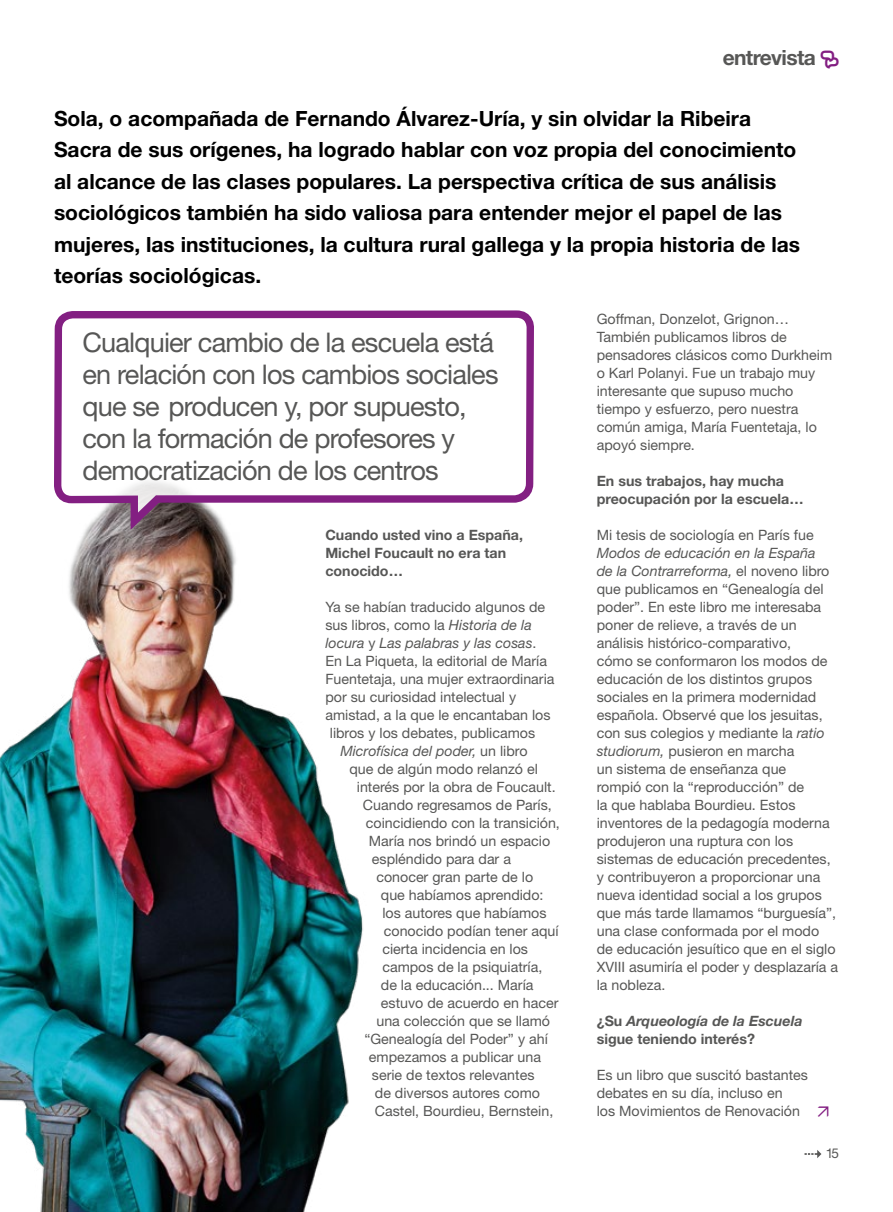
<style>
.page{position:relative;width:893px;height:1212px;background:#fff}
.page>*{position:absolute;margin:0;border:0;box-sizing:border-box;transform-origin:0 0}
.t1{font:27.15px/32px "Helvetica Neue LT Std";letter-spacing:-.03em;color:#575756}
.t2{font:700 21px/31.5px "Helvetica Neue LT Std";color:#000}
.t3{font:700 21px "Helvetica Neue LT Std";letter-spacing:-.03em;color:#575756}
.t4{font:14.25px/18px "Helvetica Neue LT Std";color:#575756}
.t5{font:700 14.25px/18px "Helvetica Neue LT Std";color:#575756}
.t6{font:italic 14.25px "Helvetica Neue LT Std";color:#575756}
.t7{font:13.5px "Helvetica Neue LT Std";color:#575756}
.s1{font-family:"Iconic Fill";font-weight:400;font-size:18px;color:#831f82}
.s2{font-style:italic}
.s3{font-style:normal}
</style>
<div class="page">
<svg style="left:804px;top:1150px;width:17px;height:8px"></svg>
<img style="left:0;top:538px;width:363px;height:674px">
<svg style="left:54px;top:310px;width:480px;height:228px"></svg>
<h2 class="t3" style="left:723px;top:44px;width:118px">entrevista <span class="s1">¼</span></h2>
<p class="t2" style="left:54px;top:102px;width:748px">Sola, o acompañada de Fernando Álvarez-Uría, y sin olvidar la Ribeira Sacra de sus orígenes, ha logrado hablar con voz propia del conocimiento al alcance de las clases populares. La perspectiva crítica de sus análisis sociológicos también ha sido valiosa para entender mejor el papel de las mujeres, las instituciones, la cultura rural gallega y la propia historia de las teorías sociológicas.</p>
<h1 class="t1" style="left:82px;top:326px;width:418px">Cualquier cambio de la escuela está en relación con los cambios sociales que se producen y, por supuesto, con la formación de profesores y democratización de los centros</h1>
<p class="t5" style="left:325px;top:526px;width:199px">Cuando usted vino a España,<br>Michel Foucault no era tan conocido…</p>
<p class="t4" style="left:325px;top:598px;width:221px">Ya se habían traducido algunos de</p>
<p class="t4" style="left:325px;top:616px;width:208px">sus libros, como la <span class="s2">Historia de la</span></p>
<p class="t6" style="left:325px;top:634px;width:213px">locura <span class="s3">y</span> Las palabras y las cosas<span class="s3">.</span></p>
<p class="t4" style="left:325px;top:652px;width:223px">En La Piqueta, la editorial de María</p>
<p class="t4" style="left:325px;top:670px;width:231px">Fuentetaja, una mujer extraordinaria</p>
<p class="t4" style="left:325px;top:688px;width:192px">por su curiosidad intelectual y</p>
<p class="t4" style="left:325px;top:706px;width:227px">amistad, a la que le encantaban los</p>
<p class="t4" style="left:330px;top:724px;width:207px">libros y los debates, publicamos</p>
<p class="t6" style="left:340px;top:742px;width:189px">Microfísica del poder, <span class="s3">un libro</span></p>
<p class="t4" style="left:349px;top:760px;width:190px">que de algún modo relanzó el</p>
<p class="t4" style="left:357px;top:778px;width:200px">interés por la obra de Foucault.</p>
<p class="t4" style="left:363px;top:796px;width:190px">Cuando regresamos de París,</p>
<p class="t4" style="left:366px;top:814px;width:195px">coincidiendo con la transición,</p>
<p class="t4" style="left:369px;top:832px;width:183px">María nos brindó un espacio</p>
<p class="t4" style="left:372px;top:850px;width:141px">espléndido para dar a</p>
<p class="t4" style="left:376px;top:868px;width:158px">conocer gran parte de lo</p>
<p class="t4" style="left:381px;top:886px;width:164px">que habíamos aprendido:</p>
<p class="t4" style="left:382px;top:904px;width:166px">los autores que habíamos</p>
<p class="t4" style="left:384px;top:922px;width:176px">conocido podían tener aquí</p>
<p class="t4" style="left:382px;top:940px;width:147px">cierta incidencia en los</p>
<p class="t4" style="left:382px;top:958px;width:161px">campos de la psiquiatría,</p>
<p class="t4" style="left:381px;top:976px;width:154px">de la educación... María</p>
<p class="t4" style="left:381px;top:994px;width:179px">estuvo de acuerdo en hacer</p>
<p class="t4" style="left:376px;top:1012px;width:175px">una colección que se llamó</p>
<p class="t4" style="left:364px;top:1030px;width:185px">“Genealogía del Poder” y ahí</p>
<p class="t4" style="left:369px;top:1048px;width:174px">empezamos a publicar una</p>
<p class="t4" style="left:372px;top:1066px;width:164px">serie de textos relevantes</p>
<p class="t4" style="left:375px;top:1084px;width:167px">de diversos autores como</p>
<p class="t4" style="left:375px;top:1102px;width:180px">Castel, Bourdieu, Bernstein,</p>
<p class="t4" style="left:597px;top:310px;width:237px">Goffman, Donzelot, Grignon…<br>También publicamos libros de pensadores clásicos como Durkheim o Karl Polanyi. Fue un trabajo muy interesante que supuso mucho tiempo y esfuerzo, pero nuestra común amiga, María Fuentetaja, lo apoyó siempre.</p>
<p class="t5" style="left:597px;top:472px;width:208px">En sus trabajos, hay mucha preocupación por la escuela…</p>
<p class="t4" style="left:597px;top:526px;width:218px">Mi tesis de sociología en París fue</p>
<p class="t4" style="left:597px;top:544px;width:243px"><span class="s2">Modos de educación en la España<br>de la Contrarreforma,</span> el noveno libro que publicamos en “Genealogía del poder”. En este libro me interesaba poner de relieve, a través de un análisis histórico-comparativo,<br>cómo se conformaron los modos de educación de los distintos grupos sociales en la primera modernidad española. Observé que los jesuitas, con sus colegios y mediante la <span class="s2">ratio studiorum,</span> pusieron en marcha<br>un sistema de enseñanza que<br>rompió con la “reproducción” de<br>la que hablaba Bourdieu. Estos inventores de la pedagogía moderna produjeron una ruptura con los sistemas de educación precedentes, y contribuyeron a proporcionar una nueva identidad social a los grupos que más tarde llamamos “burguesía”, una clase conformada por el modo de educación jesuítico que en el siglo XVIII asumiría el poder y desplazaría a la nobleza.</p>
<p class="t5" style="left:597px;top:1012px;width:207px">¿Su <span class="s2">Arqueología de la Escuela </span>sigue teniendo interés?</p>
<p class="t4" style="left:597px;top:1066px;width:213px">Es un libro que suscitó bastantes debates en su día, incluso en<br>los Movimientos de Renovación</p>
<p class="t7" style="left:826px;top:1145px;width:15px">15</p>
</div>
